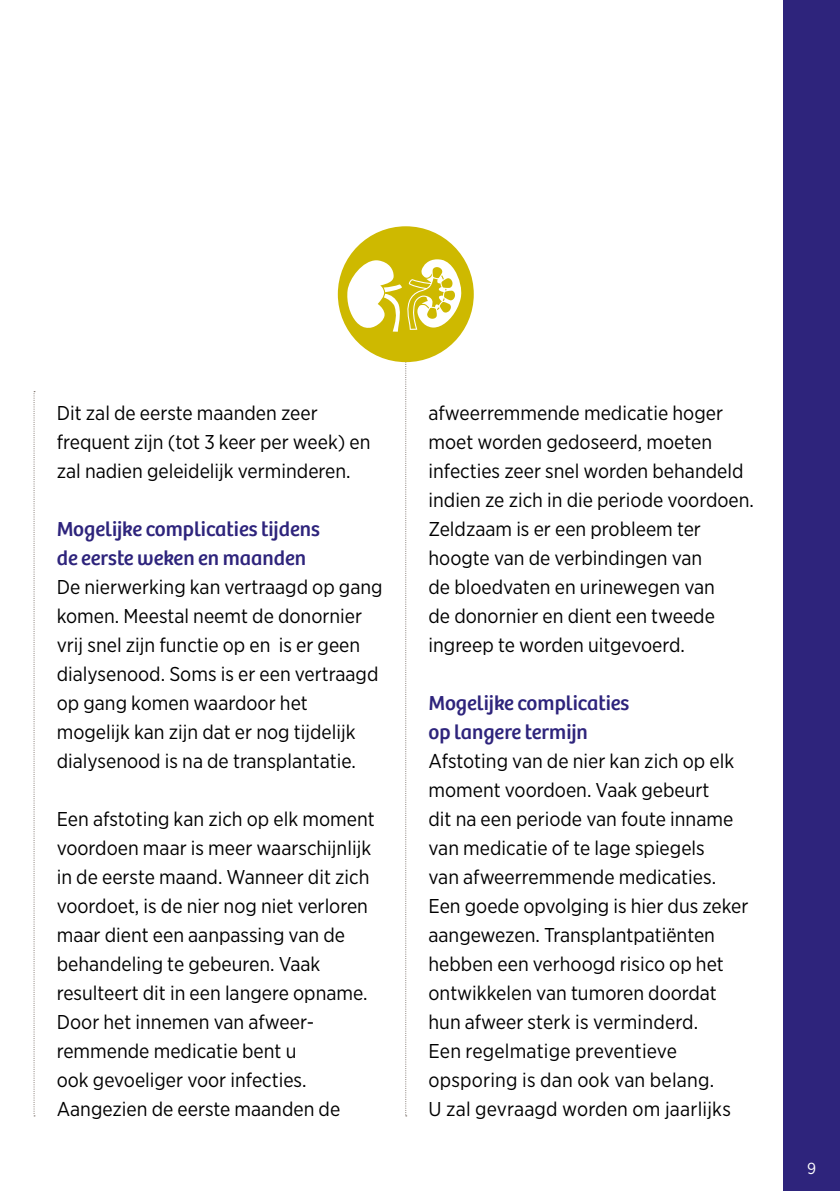
<style>
.page{position:relative;width:840px;height:1191px;background:#fff}
.page>*{position:absolute;margin:0;border:0;box-sizing:border-box;transform-origin:0 0}
.t1{font:21px/29px "Bree";color:#2e247c}
.t2{font:20px/29px "Gotham Narrow";color:#000}
.t3{font:16px "Gotham Narrow";color:#fff}
</style>
<div class="page">
<svg style="left:34px;top:391px;width:1px;height:725px"></svg>
<div style="left:782px;top:0;width:57px;height:1191px;background:#2e247c"></div>
<div style="left:337px;top:226px;width:136px;height:136px;background:#ceb900;border-radius:50%"></div>
<svg style="left:346px;top:259px;width:116px;height:857px"></svg>
<p class="t2" style="left:57px;top:398px;width:315px">Dit zal de eerste maanden zeer frequent zijn (tot 3 keer per week) en zal nadien geleidelijk verminderen.</p>
<p class="t1" style="left:57px;top:515px;width:264px">Mogelijke complicaties tijdens de eerste weken en maanden</p>
<p class="t2" style="left:57px;top:572px;width:327px">De nierwerking kan vertraagd op gang komen. Meestal neemt de donornier vrij snel zijn functie op en is er geen dialysenood. Soms is er een vertraagd op gang komen waardoor het mogelijk kan zijn dat er nog tijdelijk dialysenood is na de transplantatie.</p>
<p class="t2" style="left:57px;top:804px;width:319px">Een afstoting kan zich op elk moment voordoen maar is meer waarschijnlijk in de eerste maand. Wanneer dit zich voordoet, is de nier nog niet verloren maar dient een aanpassing van de behandeling te gebeuren. Vaak resulteert dit in een langere opname.<br>Door het innemen van afweer&shy;remmende medicatie bent u<br>ook gevoeliger voor infecties.<br>Aangezien de eerste maanden de</p>
<p class="t2" style="left:428px;top:398px;width:327px">afweerremmende medicatie hoger moet worden gedoseerd, moeten infecties zeer snel worden behandeld indien ze zich in die periode voordoen.<br>Zeldzaam is er een probleem ter hoogte van de verbindingen van<br>de bloedvaten en urinewegen van<br>de donornier en dient een tweede ingreep te worden uitgevoerd.</p>
<p class="t1" style="left:428px;top:689px;width:202px">Mogelijke complicaties op langere termijn</p>
<p class="t2" style="left:428px;top:746px;width:321px">Afstoting van de nier kan zich op elk moment voordoen. Vaak gebeurt<br>dit na een periode van foute inname van medicatie of te lage spiegels<br>van afweerremmende medicaties.<br>Een goede opvolging is hier dus zeker aangewezen. Transplantpatiënten hebben een verhoogd risico op het ontwikkelen van tumoren doordat hun afweer sterk is verminderd.<br>Een regelmatige preventieve opsporing is dan ook van belang.<br>U zal gevraagd worden om jaarlijks</p>
<p class="t3" style="left:806px;top:1158px;width:10px">9</p>
</div>
